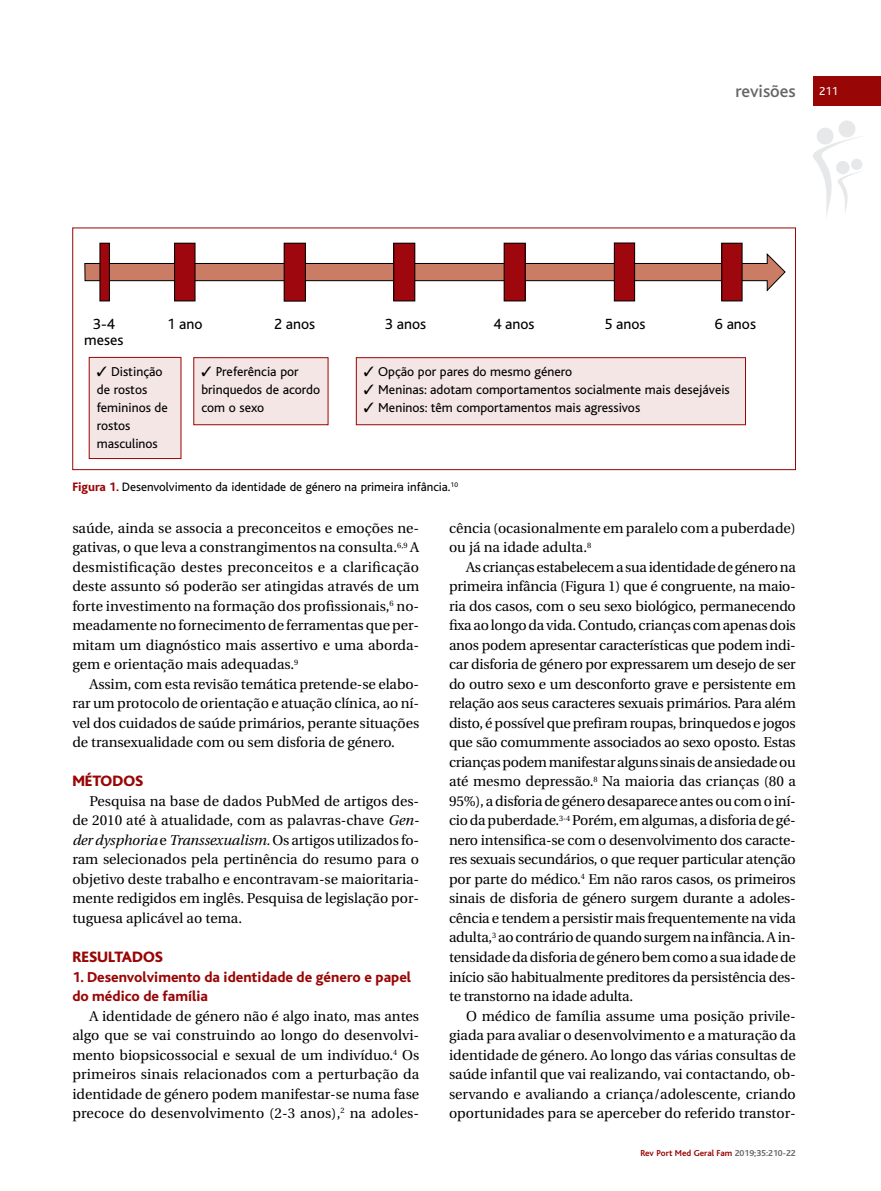
<style>
.page{position:relative;width:881px;height:1191px;background:#fff}
.page>*{position:absolute;margin:0;border:0;box-sizing:border-box;transform-origin:0 0}
.t1{font:500 18px "Bliss";color:#666}
.t2{font:800 15.75px "Bliss";color:#980605}
.t3{font:15.45px/15.5px "Bliss";color:#000;text-align:center}
.t4{font:800 15px/19.5px "Bliss";color:#980605}
.t5{font:14.25px/19.5px "Utopia";color:#000;text-align:justify}
.t6{font:13.5px/18px "Bliss";color:#000}
.t7{font:12.75px "Bliss";color:#000}
.t8{font:12px "Bliss";color:#fff}
.t9{font:700 9px "Bliss";color:#980605}
.s1{font-weight:800;color:#980605}
.s2{font-style:italic}
.s3{color:#666}
</style>
<div class="page">
<svg style="left:813px;top:120px;width:49px;height:97px"></svg>
<div style="left:812px;top:77px;width:68px;height:29px;background:#980605"></div>
<div style="left:72px;top:227px;width:723px;height:243px;border:1px solid #980605"></div>
<svg style="left:84px;top:253px;width:701px;height:38px"></svg>
<div style="left:100px;top:243px;width:9px;height:58px;background:#9d070d"></div>
<div style="left:174px;top:243px;width:21px;height:58px;background:#9d070d"></div>
<div style="left:174px;top:243px;width:21px;height:58px;border:1px solid #000"></div>
<div style="left:284px;top:243px;width:21px;height:58px;background:#9d070d"></div>
<div style="left:284px;top:243px;width:21px;height:58px;border:1px solid #000"></div>
<div style="left:393px;top:243px;width:21px;height:58px;background:#9d070d"></div>
<div style="left:393px;top:243px;width:22px;height:58px;border:1px solid #000"></div>
<div style="left:504px;top:243px;width:21px;height:58px;background:#9d070d"></div>
<div style="left:503px;top:243px;width:22px;height:58px;border:1px solid #000"></div>
<div style="left:614px;top:243px;width:20px;height:58px;background:#9d070d"></div>
<div style="left:614px;top:243px;width:20px;height:58px;border:1px solid #000"></div>
<div style="left:721px;top:243px;width:20px;height:58px;background:#9d070d"></div>
<div style="left:721px;top:243px;width:21px;height:58px;border:1px solid #000"></div>
<div style="left:89px;top:358px;width:91px;height:100px;background:#f5e6e6"></div>
<div style="left:89px;top:357px;width:92px;height:102px;border:1px solid #980605"></div>
<div style="left:194px;top:358px;width:133px;height:66px;background:#f5e6e6"></div>
<div style="left:193px;top:357px;width:135px;height:68px;border:1px solid #980605"></div>
<div style="left:356px;top:358px;width:388px;height:66px;background:#f5e6e6"></div>
<div style="left:356px;top:357px;width:389px;height:68px;border:1px solid #980605"></div>
<p class="t1" style="left:735px;top:85px;width:62px">revisões</p>
<p class="t8" style="left:819px;top:87px;width:20px">211</p>
<p class="t3" style="left:84px;top:318px;width:41px">3-4 meses</p>
<p class="t3" style="left:167px;top:318px;width:37px">1 ano</p>
<p class="t3" style="left:274px;top:318px;width:43px">2 anos</p>
<p class="t3" style="left:385px;top:318px;width:43px">3 anos</p>
<p class="t3" style="left:493px;top:318px;width:43px">4 anos</p>
<p class="t3" style="left:604px;top:318px;width:43px">5 anos</p>
<p class="t3" style="left:714px;top:318px;width:43px">6 anos</p>
<p class="t6" style="left:97px;top:364px;width:72px">✓ Distinção de rostos femininos de rostos masculinos</p>
<p class="t6" style="left:201px;top:364px;width:120px">✓ Preferência por brinquedos de acordo com o sexo</p>
<p class="t6" style="left:364px;top:364px;width:210px">✓ Opção por pares do mesmo género</p>
<p class="t6" style="left:364px;top:382px;width:367px">✓ Meninas: adotam comportamentos socialmente mais desejáveis</p>
<p class="t6" style="left:364px;top:400px;width:278px">✓ Meninos: têm comportamentos mais agressivos</p>
<p class="t7" style="left:72px;top:482px;width:387px"><span class="s1">Figura 1.</span> Desenvolvimento da identidade de género na primeira infância.<sup>10</sup></p>
<p class="t5" style="left:72px;top:519px;width:348px">saúde, ainda se associa a preconceitos e emoções ne&shy;gativas, o que leva a constrangimentos na consulta.<sup>6,9</sup> A desmistificação destes preconceitos e a clarificação deste assunto só poderão ser atingidas através de um forte investimento na formação dos profissionais,<sup>6</sup> no&shy;meadamente no fornecimento de ferramentas que per&shy;mitam um diagnóstico mais assertivo e uma aborda&shy;gem e orientação mais adequadas.<sup>9</sup></p>
<p class="t5" style="left:72px;top:675px;width:348px;text-indent:17px">Assim, com esta revisão temática pretende-se elabo&shy;rar um protocolo de orientação e atuação clínica, ao ní&shy;vel dos cuidados de saúde primários, perante situações de transexualidade com ou sem disforia de género.</p>
<p class="t2" style="left:72px;top:776px;width:72px">MÉTODOS</p>
<p class="t5" style="left:72px;top:792px;width:348px;text-indent:17px">Pesquisa na base de dados PubMed de artigos des&shy;de 2010 até à atualidade, com as palavras-chave <span class="s2">Gen&shy;der dysphoria</span> e <span class="s2">Transsexualism.</span> Os artigos utilizados fo&shy;ram selecionados pela pertinência do resumo para o objetivo deste trabalho e encontravam-se maioritaria&shy;mente redigidos em inglês. Pesquisa de legislação por&shy;tuguesa aplicável ao tema.</p>
<p class="t2" style="left:72px;top:951px;width:92px">RESULTADOS</p>
<p class="t4" style="left:72px;top:968px;width:340px">1. Desenvolvimento da identidade de género e papel do médico de família</p>
<p class="t5" style="left:72px;top:1007px;width:348px;text-indent:17px">A identidade de género não é algo inato, mas antes algo que se vai construindo ao longo do desenvolvi&shy;mento biopsicossocial e sexual de um indivíduo.<sup>4</sup> Os primeiros sinais relacionados com a perturbação da identidade de género podem manifestar-se numa fase precoce do desenvolvimento (2-3 anos),<sup>2</sup> na adoles-</p>
<p class="t5" style="left:449px;top:519px;width:348px">cência (ocasionalmente em paralelo com a puberdade) ou já na idade adulta.<sup>8</sup></p>
<p class="t5" style="left:449px;top:558px;width:348px;text-indent:17px">Ascriançasestabelecemasuaidentidadedegénerona primeira infância (Figura 1) que é congruente, na maio&shy;ria dos casos, com o seu sexo biológico, permanecendo fixa aolongoda vida.Contudo, crianças comapenasdois anos podem apresentar características que podem indi&shy;car disforia de género por expressarem um desejo de ser do outro sexo e um desconforto grave e persistente em relação aos seus caracteres sexuais primários. Para além disto, é possível que prefiram roupas, brinquedos e jogos que são comummente associados ao sexo oposto. Estas criançaspodemmanifestaralguns sinaisdeansiedadeou até mesmo depressão.<sup>8</sup> Na maioria das crianças (80 a 95%), adisforiade génerodesaparece antesoucomoiní&shy;ciodapuberdade.<sup>3-4</sup> Porém, emalgumas, adisforiade gé&shy;nero intensifica-se com o desenvolvimento dos caracte&shy;res sexuais secundários, o que requer particular atenção por parte do médico.<sup>4</sup> Em não raros casos, os primeiros sinais de disforia de género surgem durante a adoles&shy;cência e tendem a persistir mais frequentemente na vida adulta,<sup>3</sup> aocontráriodequandosurgemnainfância.Ain&shy;tensidadedadisforiade génerobemcomoasuaidadede início são habitualmente preditores da persistência des&shy;te transtorno na idade adulta.</p>
<p class="t5" style="left:449px;top:1007px;width:348px;text-indent:17px">O médico de família assume uma posição privile&shy;giada para avaliar o desenvolvimento e a maturação da identidade de género. Ao longo das várias consultas de saúde infantil que vai realizando, vai contactando, ob&shy;servando e avaliando a criança/adolescente, criando oportunidades para se aperceber do referido transtor-</p>
<p class="t9" style="left:640px;top:1149px;width:157px">Rev Port Med Geral Fam <span class="s3">2019;35:210-22</span></p>
</div>
